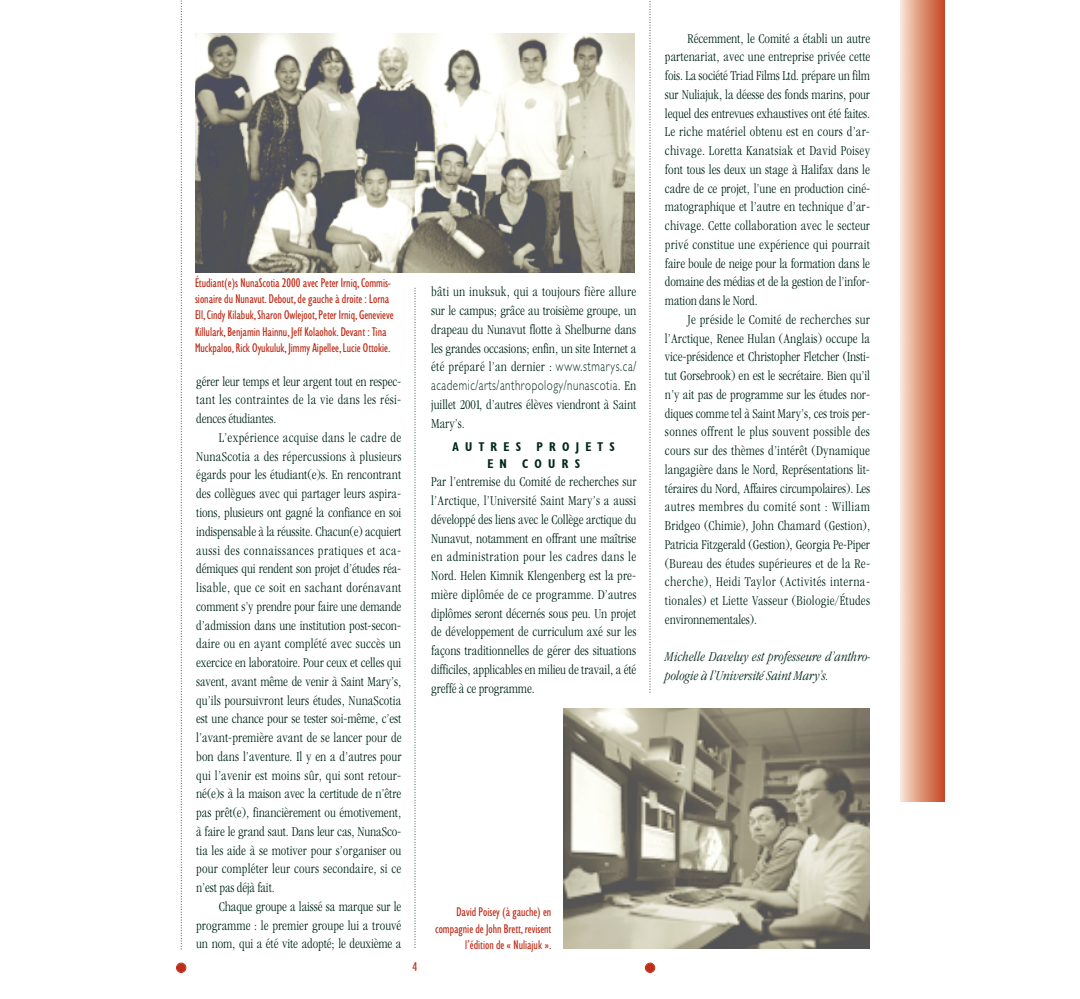
<style>
.page{position:relative;width:1080px;height:999px;background:#fff}
.page>*{position:absolute;margin:0;border:0;box-sizing:border-box;transform-origin:0 0}
.t1{font:15px "Gill M Lgt";letter-spacing:.05em;color:#002818;scale:.75 1}
.t2{font:13.12px/18.8px "Garamond Lgt Cnd";color:#002818;text-align:justify}
.t3{font:condensed 13.12px/16.2px "Gill Sans";color:#bf2d19}
.t4{font:13.12px/18.8px "Garamond Lgt Cnd Itl";letter-spacing:.005em;color:#002818}
.t5{font:13.12px/16.2px "Gill Sans Bld Cnd";letter-spacing:.475em;color:#002818;text-align:center}
.s1{font-family:"Gill M Lgt";font-size:15px}
.s2{font-family:"Garamond Lgt Cnd";font-size:13.12px}
</style>
<div class="page">
<img style="left:900px;top:0;width:45px;height:801px">
<svg style="left:181px;top:0;width:1px;height:950px"></svg>
<div style="left:177px;top:963px;width:9px;height:9px;background:#bf2d19;border-radius:50%"></div>
<div style="left:176px;top:963px;width:10px;height:10px;border:1px solid #bf2d19;border-radius:50%"></div>
<svg style="left:415px;top:288px;width:1px;height:660px"></svg>
<svg style="left:650px;top:1px;width:1px;height:692px"></svg>
<div style="left:646px;top:963px;width:8px;height:9px;background:#bf2d19;border-radius:50%"></div>
<div style="left:645px;top:963px;width:10px;height:10px;border:1px solid #bf2d19;border-radius:50%"></div>
<img style="left:195px;top:34px;width:440px;height:239px">
<img style="left:564px;top:709px;width:306px;height:240px">
<p class="t3" style="left:195px;top:276px;width:200px">Étudiant(e)s NunaScotia 2000 avec Peter Irniq, Commis&shy;sionaire du Nunavut. Debout, de gauche à droite : Lorna Ell, Cindy Kilabuk, Sharon Owlejoot, Peter Irniq, Genevieve Killulark, Benjamin Hainnu, Jeff Kolaohok. Devant : Tina Muckpaloo, Rick Oyukuluk, Jimmy Aipellee, Lucie Ottokie.</p>
<p class="t2" style="left:196px;top:373px;width:207px">gérer leur temps et leur argent tout en respec&shy;tant les contraintes de la vie dans les rési&shy;dences étudiantes.</p>
<p class="t2" style="left:196px;top:429px;width:207px;text-indent:23px">L’expérience acquise dans le cadre de NunaScotia a des répercussions à plusieurs égards pour les étudiant(e)s. En rencontrant des collègues avec qui partager leurs aspira&shy;tions, plusieurs ont gagné la confiance en soi indispensable à la réussite. Chacun(e) acquiert aussi des connaissances pratiques et aca&shy;démiques qui rendent son projet d’études réa&shy;lisable, que ce soit en sachant dorénavant comment s’y prendre pour faire une demande d’admission dans une institution post-secon&shy;daire ou en ayant complété avec succès un exercice en laboratoire. Pour ceux et celles qui savent, avant même de venir à Saint Mary’s, qu’ils poursuivront leurs études, NunaScotia est une chance pour se tester soi-même, c’est l’avant-première avant de se lancer pour de bon dans l’aventure. Il y en a d’autres pour qui l’avenir est moins sûr, qui sont retour&shy;né(e)s à la maison avec la certitude de n’être pas prêt(e), financièrement ou émotivement, à faire le grand saut. Dans leur cas, NunaSco&shy;tia les aide à se motiver pour s’organiser ou pour compléter leur cours secondaire, si ce n’est pas déjà fait.</p>
<p class="t2" style="left:196px;top:898px;width:207px;text-indent:23px">Chaque groupe a laissé sa marque sur le programme : le premier groupe lui a trouvé un nom, qui a été vite adopté; le deuxième a</p>
<p class="t3" style="left:413px;top:960px;width:6px">4</p>
<p class="t2" style="left:431px;top:284px;width:207px">bâti un inuksuk, qui a toujours fière allure sur le campus; grâce au troisième groupe, un drapeau du Nunavut flotte à Shelburne dans les grandes occasions; enfin, un site Internet a été préparé l’an dernier : <span class="s1">www.stmarys.ca/</span></p>
<p class="t1" style="left:431px;top:379px;width:275px">academic/arts/anthropology/nunascotia<span class="s2">. En</span></p>
<p class="t2" style="left:431px;top:396px;width:207px">juillet 2001, d’autres élèves viendront à Saint<br>Mary’s.</p>
<p class="t5" style="left:453px;top:440px;width:164px">AUTRES PROJETS<br>EN COURS</p>
<p class="t2" style="left:431px;top:474px;width:207px">Par l’entremise du Comité de recherches sur l’Arctique, l’Université Saint Mary’s a aussi développé des liens avec le Collège arctique du Nunavut, notamment en offrant une maîtrise en administration pour les cadres dans le Nord. Helen Kimnik Klengenberg est la pre&shy;mière diplômée de ce programme. D’autres diplômes seront décernés sous peu. Un projet de développement de curriculum axé sur les façons traditionnelles de gérer des situations difficiles, applicables en milieu de travail, a été greffé à ce programme.</p>
<p class="t3" style="left:435px;top:905px;width:118px;text-align:right">David Poisey (à gauche) en compagnie de John Brett, revisent l’édition de « Nuliajuk ».</p>
<p class="t2" style="left:665px;top:30px;width:207px;text-indent:23px">Récemment, le Comité a établi un autre partenariat, avec une entreprise privée cette fois. La société Triad Films Ltd. prépare un film sur Nuliajuk, la déesse des fonds marins, pour lequel des entrevues exhaustives ont été faites.<br>Le riche matériel obtenu est en cours d’ar&shy;chivage. Loretta Kanatsiak et David Poisey font tous les deux un stage à Halifax dans le cadre de ce projet, l’une en production ciné&shy;matographique et l’autre en technique d’ar&shy;chivage. Cette collaboration avec le secteur privé constitue une expérience qui pourrait faire boule de neige pour la formation dans le domaine des médias et de la gestion de l’infor&shy;mation dans le Nord.</p>
<p class="t2" style="left:665px;top:311px;width:207px;text-indent:23px">Je préside le Comité de recherches sur l’Arctique, Renee Hulan (Anglais) occupe la vice-présidence et Christopher Fletcher (Insti&shy;tut Gorsebrook) en est le secrétaire. Bien qu’il n’y ait pas de programme sur les études nor&shy;diques comme tel à Saint Mary’s, ces trois per&shy;sonnes offrent le plus souvent possible des cours sur des thèmes d’intérêt (Dynamique langagière dans le Nord, Représentations lit&shy;téraires du Nord, Affaires circumpolaires). Les autres membres du comité sont : William Bridgeo (Chimie), John Chamard (Gestion), Patricia Fitzgerald (Gestion), Georgia Pe-Piper (Bureau des études supérieures et de la Re&shy;cherche), Heidi Taylor (Activités interna&shy;tionales) et Liette Vasseur (Biologie/Études environnementales).</p>
<p class="t4" style="left:665px;top:650px;width:207px">Michelle Daveluy est professeure d’anthro&shy;pologie à l’Université Saint Mary’s.</p>
</div>
